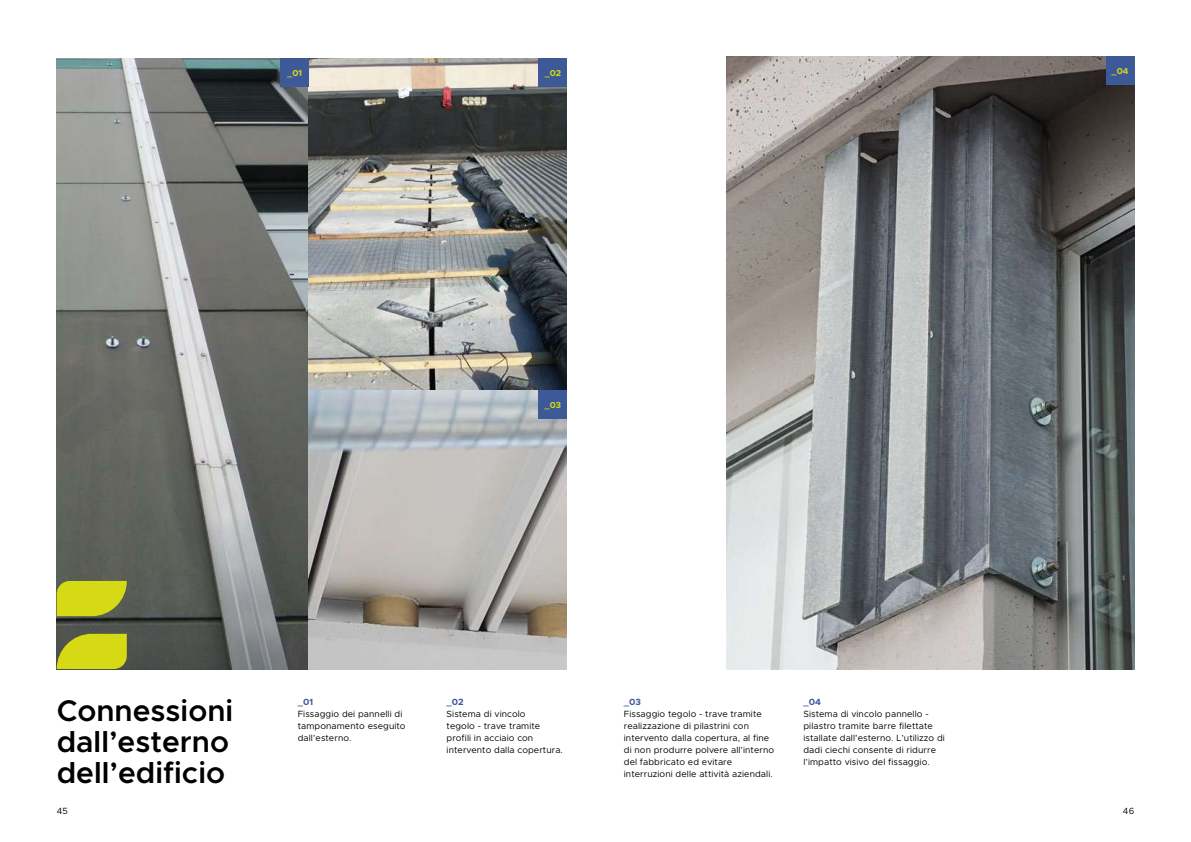
<style>
.page{position:relative;width:1191px;height:842px;background:#fff}
.page>*{position:absolute;margin:0;border:0;box-sizing:border-box;transform-origin:0 0}
.t1{font:600 30px/31px "Metropolis";color:#000}
.t2{font:9px/12px "Metropolis";letter-spacing:.01em;color:#000}
.t3{font:700 9px "Metropolis";color:#3e5998}
.t4{font:700 8.7px "Metropolis";color:#d5da14}
</style>
<div class="page">
<img style="left:57px;top:58px;width:510px;height:611px">
<img style="left:726px;top:57px;width:408px;height:612px">
<svg style="left:57px;top:634px;width:70px;height:35px;background:#c4c91a"></svg>
<svg style="left:57px;top:581px;width:70px;height:35px;background:#c5ca1c"></svg>
<div style="left:280px;top:58px;width:29px;height:28px;background:#3e5998"></div>
<div style="left:539px;top:58px;width:28px;height:28px;background:#3e5998"></div>
<div style="left:538px;top:391px;width:29px;height:28px;background:#3e5998"></div>
<div style="left:1106px;top:57px;width:28px;height:28px;background:#3e5998"></div>
<p class="t4" style="left:287px;top:67px;width:16px">_01</p>
<p class="t4" style="left:544px;top:67px;width:18px">_02</p>
<p class="t4" style="left:544px;top:400px;width:18px">_03</p>
<h1 class="t1" style="left:57px;top:695px;width:178px">Connessioni dall’esterno dell’edificio</h1>
<p class="t3" style="left:298px;top:696px;width:17px">_01</p>
<p class="t2" style="left:298px;top:707px;width:109px">Fissaggio dei pannelli di tamponamento eseguito dall’esterno.</p>
<p class="t3" style="left:446px;top:696px;width:19px">_02</p>
<p class="t2" style="left:446px;top:707px;width:118px">Sistema di vincolo<br>tegolo - trave tramite profili in acciaio con intervento dalla copertura.</p>
<p class="t3" style="left:624px;top:696px;width:19px">_03</p>
<p class="t2" style="left:624px;top:707px;width:152px">Fissaggio tegolo - trave tramite realizzazione di pilastrini con intervento dalla copertura, al fine di non produrre polvere all’interno del fabbricato ed evitare interruzioni delle attività aziendali.</p>
<p class="t3" style="left:803px;top:696px;width:19px">_04</p>
<p class="t2" style="left:803px;top:707px;width:143px">Sistema di vincolo pannello - pilastro tramite barre filettate istallate dall’esterno. L’utilizzo di dadi ciechi consente di ridurre l’impatto visivo del fissaggio.</p>
<p class="t4" style="left:1111px;top:66px;width:18px">_04</p>
<p class="t2" style="left:57px;top:804px;width:13px">45</p>
<p class="t2" style="left:1123px;top:804px;width:13px">46</p>
</div>
